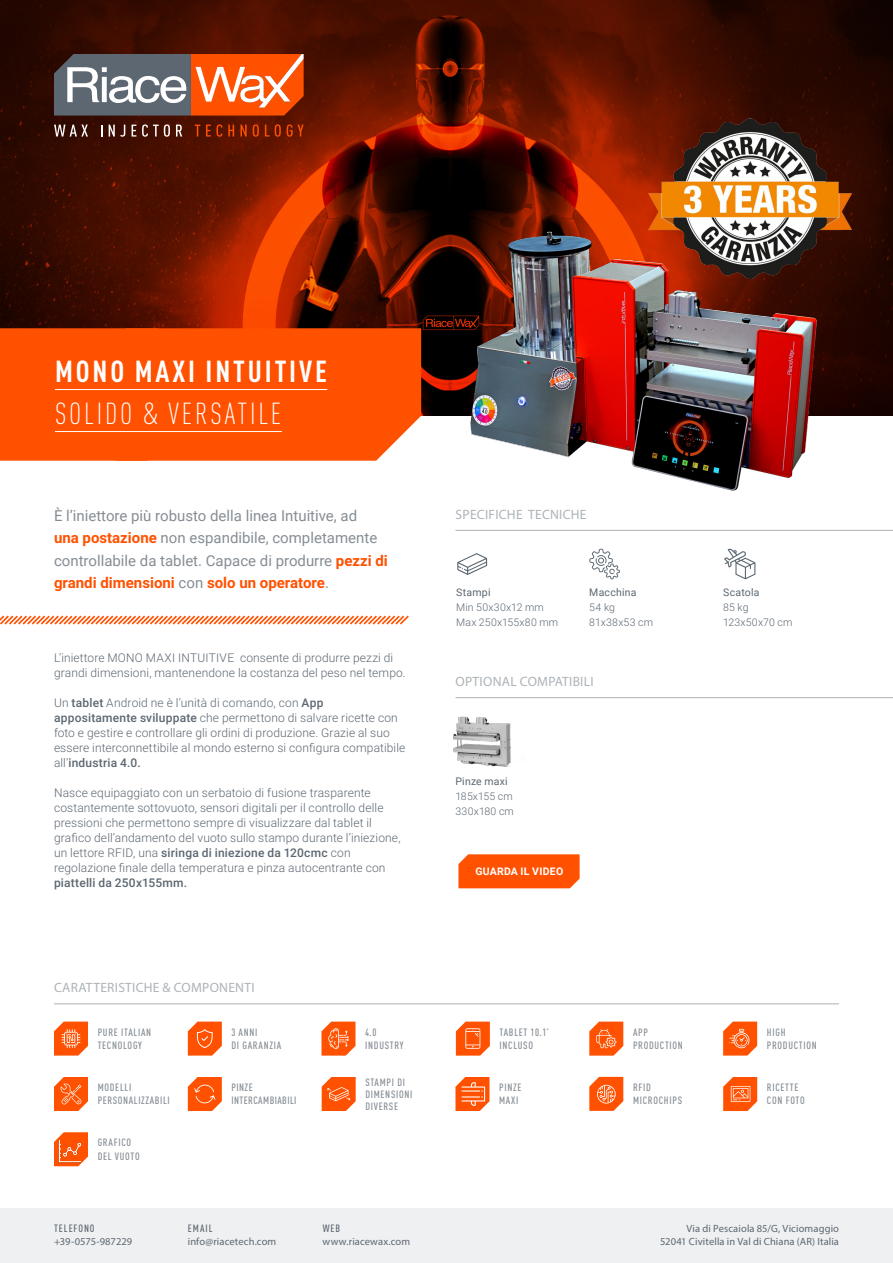
<style>
.page{position:relative;width:893px;height:1263px;background:#fff}
.page>*{position:absolute;margin:0;border:0;box-sizing:border-box;transform-origin:0 0}
.t1{font:700 condensed 30px "DIN Pro";letter-spacing:.095em;color:#fff}
.t2{font:300 condensed 30px "DIN Pro";letter-spacing:.095em;color:#fff}
.t3{font:15px/22.5px "Roboto";color:#858d94}
.t4{font:13.5px "Myriad Pro";letter-spacing:.02em;color:#adb3b8}
.t5{font:300 12px/15px "Roboto";letter-spacing:.01em;color:#5c6771}
.t6{font:500 condensed 10.5px "DIN Pro";letter-spacing:.07em;color:#858d94}
.t7{font:10.5px/13px "Myriad Pro";letter-spacing:.01em;color:#5c6771;text-align:right}
.t8{font:300 10.5px "Roboto";letter-spacing:.02em;color:#5c6771}
.t9{font:10.5px "Roboto";letter-spacing:.02em;color:#5c6771}
.t10{font:500 condensed 10.5px "DIN Pro";letter-spacing:.09em;color:#5c6771}
.t11{font:500 condensed 10.5px "DIN Pro";letter-spacing:.04em;color:#858d94}
.t12{font:700 10.5px "Roboto";letter-spacing:.025em;color:#fff}
.s1{font-weight:700;color:#ff5100}
.s2{font-weight:500}
</style>
<div class="page">
<img style="left:0;top:0;width:893px;height:416px">
<div style="left:0;top:328px;width:94px;height:133px;background:#ff5100"></div>
<div style="left:94px;top:328px;width:327px;height:133px;background:#ff5100"></div>
<svg style="left:54px;top:1021px;width:34px;height:34px"></svg>
<svg style="left:723px;top:1021px;width:34px;height:34px"></svg>
<svg style="left:188px;top:1021px;width:34px;height:34px"></svg>
<svg style="left:589px;top:1077px;width:34px;height:34px"></svg>
<svg style="left:54px;top:1132px;width:34px;height:34px"></svg>
<svg style="left:321px;top:1021px;width:34px;height:34px"></svg>
<svg style="left:456px;top:1021px;width:34px;height:34px"></svg>
<svg style="left:723px;top:1077px;width:34px;height:34px"></svg>
<svg style="left:589px;top:1021px;width:34px;height:34px"></svg>
<svg style="left:322px;top:1077px;width:34px;height:34px"></svg>
<svg style="left:54px;top:54px;width:250px;height:62px"></svg>
<svg style="left:54px;top:125px;width:34px;height:12px"></svg>
<svg style="left:101px;top:125px;width:1px;height:12px"></svg>
<svg style="left:109px;top:125px;width:16px;height:12px"></svg>
<svg style="left:132px;top:125px;width:4px;height:12px"></svg>
<svg style="left:142px;top:124px;width:28px;height:13px"></svg>
<svg style="left:176px;top:125px;width:6px;height:12px"></svg>
<svg style="left:195px;top:125px;width:5px;height:12px"></svg>
<svg style="left:206px;top:124px;width:16px;height:13px"></svg>
<svg style="left:228px;top:125px;width:6px;height:12px"></svg>
<svg style="left:240px;top:125px;width:7px;height:12px"></svg>
<svg style="left:253px;top:124px;width:6px;height:13px"></svg>
<svg style="left:265px;top:124px;width:16px;height:13px"></svg>
<svg style="left:287px;top:124px;width:17px;height:13px"></svg>
<img style="left:430px;top:208px;width:425px;height:283px">
<hr style="left:54px;top:1003px;width:785px;height:1px;background:#adb3b8">
<hr style="left:455px;top:530px;width:438px;height:1px;background:#adb3b8">
<hr style="left:455px;top:697px;width:438px;height:1px;background:#adb3b8">
<hr style="left:55px;top:389px;width:272px;height:1px;background:#fff">
<hr style="left:55px;top:431px;width:227px;height:1px;background:#fff">
<svg style="left:0;top:615px;width:409px;height:10px"></svg>
<svg style="left:457px;top:553px;width:30px;height:22px"></svg>
<svg style="left:589px;top:549px;width:31px;height:30px"></svg>
<svg style="left:724px;top:548px;width:31px;height:31px"></svg>
<svg style="left:188px;top:1077px;width:34px;height:34px"></svg>
<svg style="left:54px;top:1077px;width:34px;height:34px"></svg>
<svg style="left:455px;top:1077px;width:34px;height:34px"></svg>
<img style="left:453px;top:716px;width:58px;height:51px">
<img style="left:638px;top:109px;width:232px;height:188px">
<img style="left:57px;top:1138px;width:26px;height:25px">
<div style="left:0;top:1209px;width:893px;height:54px;background:#eff0f1"></div>
<div style="left:458px;top:854px;width:122px;height:34px;background:#ff5100"></div>
<p class="t1" style="left:55px;top:349px;width:273px">MONO MAXI INTUITIVE</p>
<p class="t2" style="left:55px;top:392px;width:228px">SOLIDO &amp; VERSATILE</p>
<p class="t3" style="left:54px;top:503px;width:335px">È l’iniettore più robusto della linea Intuitive, ad<br><span class="s1">una postazione</span> non espandibile, completamente controllabile da tablet. Capace di produrre <span class="s1">pezzi di grandi dimensioni</span> con <span class="s1">solo un operatore</span>.</p>
<p class="t4" style="left:456px;top:506px;width:132px">SPECIFICHE TECNICHE</p>
<p class="t9" style="left:456px;top:585px;width:36px">Stampi</p>
<p class="t8" style="left:456px;top:600px;width:89px">Min 50x30x12 mm</p>
<p class="t8" style="left:456px;top:615px;width:104px">Max 250x155x80 mm</p>
<p class="t9" style="left:589px;top:585px;width:49px">Macchina</p>
<p class="t8" style="left:589px;top:600px;width:27px">54 kg</p>
<p class="t8" style="left:589px;top:615px;width:65px">81x38x53 cm</p>
<p class="t9" style="left:723px;top:585px;width:38px">Scatola</p>
<p class="t8" style="left:723px;top:600px;width:27px">85 kg</p>
<p class="t8" style="left:723px;top:615px;width:71px">123x50x70 cm</p>
<p class="t5" style="left:54px;top:650px;width:353px">L’iniettore MONO MAXI INTUITIVE consente di produrre pezzi di grandi dimensioni, mantenendone la costanza del peso nel tempo.</p>
<p class="t5" style="left:54px;top:695px;width:353px">Un <span class="s2">tablet</span> Android ne è l’unità di comando, con <span class="s2">App appositamente sviluppate</span> che permettono di salvare ricette con foto e gestire e controllare gli ordini di produzione. Grazie al suo essere interconnettibile al mondo esterno si configura compatibile all’<span class="s2">industria 4.0.</span></p>
<p class="t5" style="left:54px;top:785px;width:348px">Nasce equipaggiato con un serbatoio di fusione trasparente costantemente sottovuoto, sensori digitali per il controllo delle pressioni che permettono sempre di visualizzare dal tablet il grafico dell’andamento del vuoto sullo stampo durante l’iniezione, un lettore RFID, una <span class="s2">siringa di iniezione da 120cmc</span> con regolazione finale della temperatura e pinza autocentrante con <span class="s2">piattelli da 250x155mm.</span></p>
<p class="t4" style="left:456px;top:673px;width:140px">OPTIONAL COMPATIBILI</p>
<p class="t9" style="left:455px;top:774px;width:54px">Pinze maxi</p>
<p class="t8" style="left:455px;top:789px;width:59px">185x155 cm</p>
<p class="t8" style="left:455px;top:804px;width:60px">330x180 cm</p>
<p class="t12" style="left:475px;top:864px;width:89px">GUARDA IL VIDEO</p>
<p class="t4" style="left:54px;top:979px;width:202px">CARATTERISTICHE &amp; COMPONENTI</p>
<p class="t6" style="left:98px;top:1024px;width:55px">PURE ITALIAN</p>
<p class="t6" style="left:98px;top:1037px;width:46px">TECNOLOGY</p>
<p class="t6" style="left:231px;top:1024px;width:28px">3 ANNI</p>
<p class="t6" style="left:231px;top:1037px;width:51px">DI GARANZIA</p>
<p class="t6" style="left:365px;top:1024px;width:13px">4.0</p>
<p class="t6" style="left:365px;top:1037px;width:40px">INDUSTRY</p>
<p class="t6" style="left:500px;top:1024px;width:51px">TABLET 10.1’</p>
<p class="t6" style="left:500px;top:1037px;width:35px">INCLUSO</p>
<p class="t6" style="left:633px;top:1024px;width:17px">APP</p>
<p class="t6" style="left:633px;top:1037px;width:51px">PRODUCTION</p>
<p class="t6" style="left:767px;top:1024px;width:20px">HIGH</p>
<p class="t6" style="left:767px;top:1037px;width:51px">PRODUCTION</p>
<p class="t6" style="left:98px;top:1080px;width:35px">MODELLI</p>
<p class="t6" style="left:98px;top:1093px;width:74px">PERSONALIZZABILI</p>
<p class="t6" style="left:231px;top:1080px;width:23px">PINZE</p>
<p class="t11" style="left:231px;top:1093px;width:67px">INTERCAMBIABILI</p>
<p class="t6" style="left:365px;top:1074px;width:41px">STAMPI DI</p>
<p class="t6" style="left:365px;top:1086px;width:49px">DIMENSIONI</p>
<p class="t6" style="left:365px;top:1098px;width:34px">DIVERSE</p>
<p class="t6" style="left:499px;top:1080px;width:24px">PINZE</p>
<p class="t6" style="left:499px;top:1093px;width:21px">MAXI</p>
<p class="t6" style="left:633px;top:1079px;width:19px">RFID</p>
<p class="t6" style="left:633px;top:1093px;width:51px">MICROCHIPS</p>
<p class="t6" style="left:767px;top:1080px;width:33px">RICETTE</p>
<p class="t6" style="left:767px;top:1093px;width:39px">CON FOTO</p>
<p class="t6" style="left:98px;top:1135px;width:35px">GRAFICO</p>
<p class="t6" style="left:98px;top:1148px;width:43px">DEL VUOTO</p>
<p class="t10" style="left:54px;top:1220px;width:42px">TELEFONO</p>
<p class="t7" style="left:54px;top:1234px;width:80px">+39-0575-987229</p>
<p class="t10" style="left:188px;top:1220px;width:26px">EMAIL</p>
<p class="t7" style="left:188px;top:1234px;width:90px">info@riacetech.com</p>
<p class="t10" style="left:323px;top:1220px;width:19px">WEB</p>
<p class="t7" style="left:323px;top:1234px;width:89px">www.riacewax.com</p>
<p class="t7" style="left:660px;top:1221px;width:181px">Via di Pescaiola 85/G, Viciomaggio<br>52041 Civitella in Val di Chiana (AR) Italia</p>
</div>
